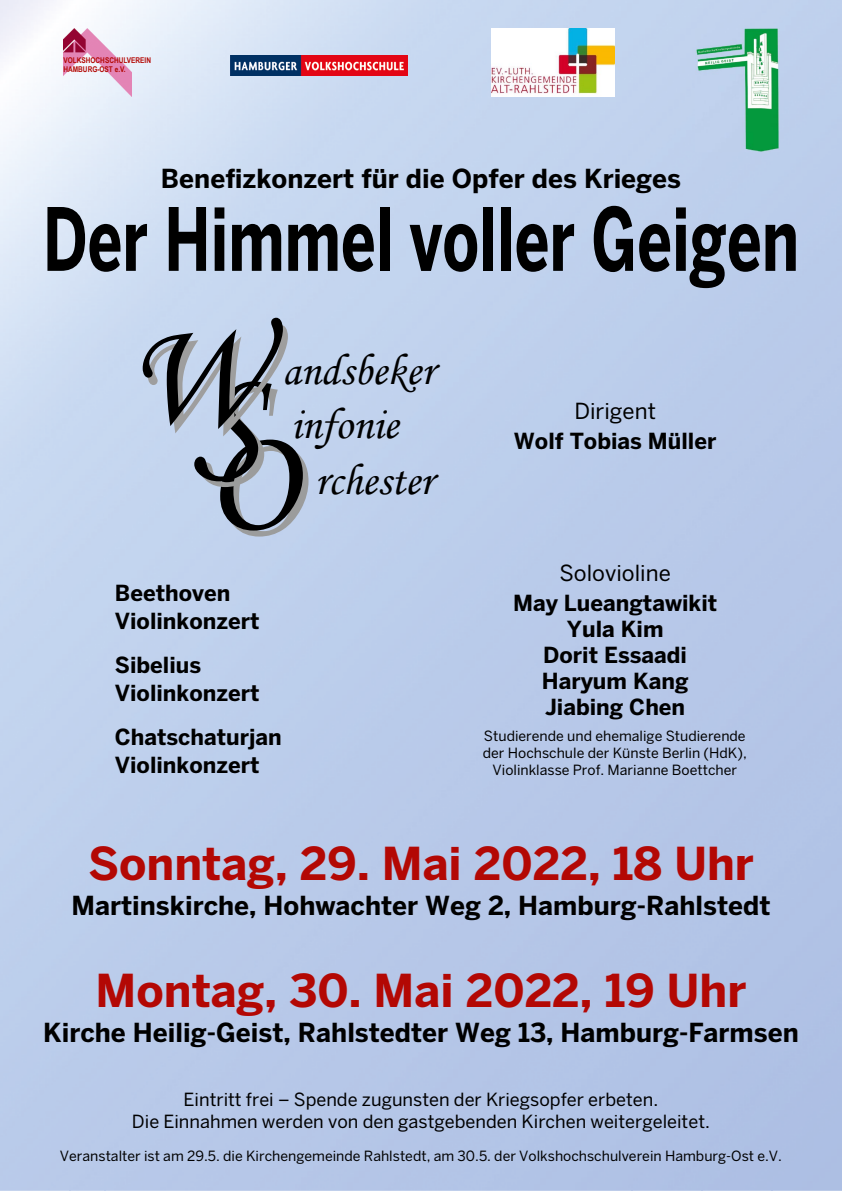
<style>
.page{position:relative;width:842px;height:1191px;background:#fff}
.page>*{position:absolute;margin:0;border:0;box-sizing:border-box;transform-origin:0 0}
.t1{font:152.2px "Monotype Corsiva";color:#000}
.t2{font:700 86.2px "Benton Sans";color:#000;scale:.7 1}
.t3{font:700 45px "Benton Sans";color:#b30804}
.t4{font:44.4px "Monotype Corsiva";color:#000}
.t5{font:700 26px "Benton Sans";color:#000}
.t6{font:700 22px/26px "Benton Sans";color:#000}
.t7{font:22px "Benton Sans";color:#000}
.t8{font:18px/22px "Benton Sans";color:#000;text-align:center}
.t9{font:14px/17px "Benton Sans";color:#000;text-align:center}
.t10{font:700 7.9px/8.8px "Arial Narrow";color:#b30804}
</style>
<div class="page">
<img style="left:106px;top:35px;width:595px;height:1155px">
<img style="left:63px;top:28px;width:68px;height:69px">
<img style="left:695px;top:28px;width:84px;height:124px">
<img style="left:230px;top:55px;width:177px;height:21px">
<img style="left:491px;top:28px;width:123px;height:68px">
<p class="t10" style="left:63px;top:56px;width:89px">VOLKSHOCHSCHULVEREIN<br>HAMBURG-OST e.V.</p>
<h3 class="t5" style="left:161px;top:163px;width:522px">Benefizkonzert für die Opfer des Krieges</h3>
<h2 class="t2" style="left:43px;top:188px;width:1082px">Der Himmel voller Geigen</h2>
<h1 class="t1" style="left:128px;top:307px;width:134px">WS</h1>
<h3 class="t4" style="left:282px;top:344px;width:154px">andsbeker</h3>
<h3 class="t4" style="left:291px;top:397px;width:109px">infonie</h3>
<h3 class="t4" style="left:315px;top:454px;width:120px">rchester</h3>
<h1 class="t1" style="left:205px;top:389px;width:91px">O</h1>
<h3 class="t6" style="left:115px;top:579px;width:146px;line-height:28px">Beethoven<br>Violinkonzert</h3>
<h3 class="t6" style="left:115px;top:651px;width:146px;line-height:28px">Sibelius<br>Violinkonzert</h3>
<h3 class="t6" style="left:115px;top:723px;width:169px;line-height:28px">Chatschaturjan<br>Violinkonzert</h3>
<h3 class="t7" style="left:574px;top:398px;width:83px">Dirigent</h3>
<h3 class="t6" style="left:514px;top:428px;width:204px">Wolf Tobias Müller</h3>
<h3 class="t7" style="left:559px;top:559px;width:113px">Solovioline</h3>
<h3 class="t6" style="left:513px;top:589px;width:206px;text-align:center">May Lueangtawikit<br>Yula Kim<br>Dorit Essaadi<br>Haryum Kang<br>Jiabing Chen</h3>
<p class="t9" style="left:483px;top:727px;width:265px">Studierende und ehemalige Studierende der Hochschule der Künste Berlin (HdK),<br>Violinklasse Prof. Marianne Boettcher</p>
<h3 class="t3" style="left:88px;top:837px;width:667px">Sonntag, 29. Mai 2022, 18 Uhr</h3>
<h3 class="t5" style="left:71px;top:890px;width:700px">Martinskirche, Hohwachter Weg 2, Hamburg-Rahlstedt</h3>
<h3 class="t3" style="left:96px;top:963px;width:652px">Montag, 30. Mai 2022, 19 Uhr</h3>
<h3 class="t5" style="left:43px;top:1016px;width:757px">Kirche Heilig-Geist, Rahlstedter Weg 13, Hamburg-Farmsen</h3>
<p class="t8" style="left:132px;top:1088px;width:579px">Eintritt frei – Spende zugunsten der Kriegsopfer erbeten.<br>Die Einnahmen werden von den gastgebenden Kirchen weitergeleitet.</p>
<p class="t9" style="left:60px;top:1147px;width:724px">Veranstalter ist am 29.5. die Kirchengemeinde Rahlstedt, am 30.5. der Volkshochschulverein Hamburg-Ost e.V.</p>
</div>
